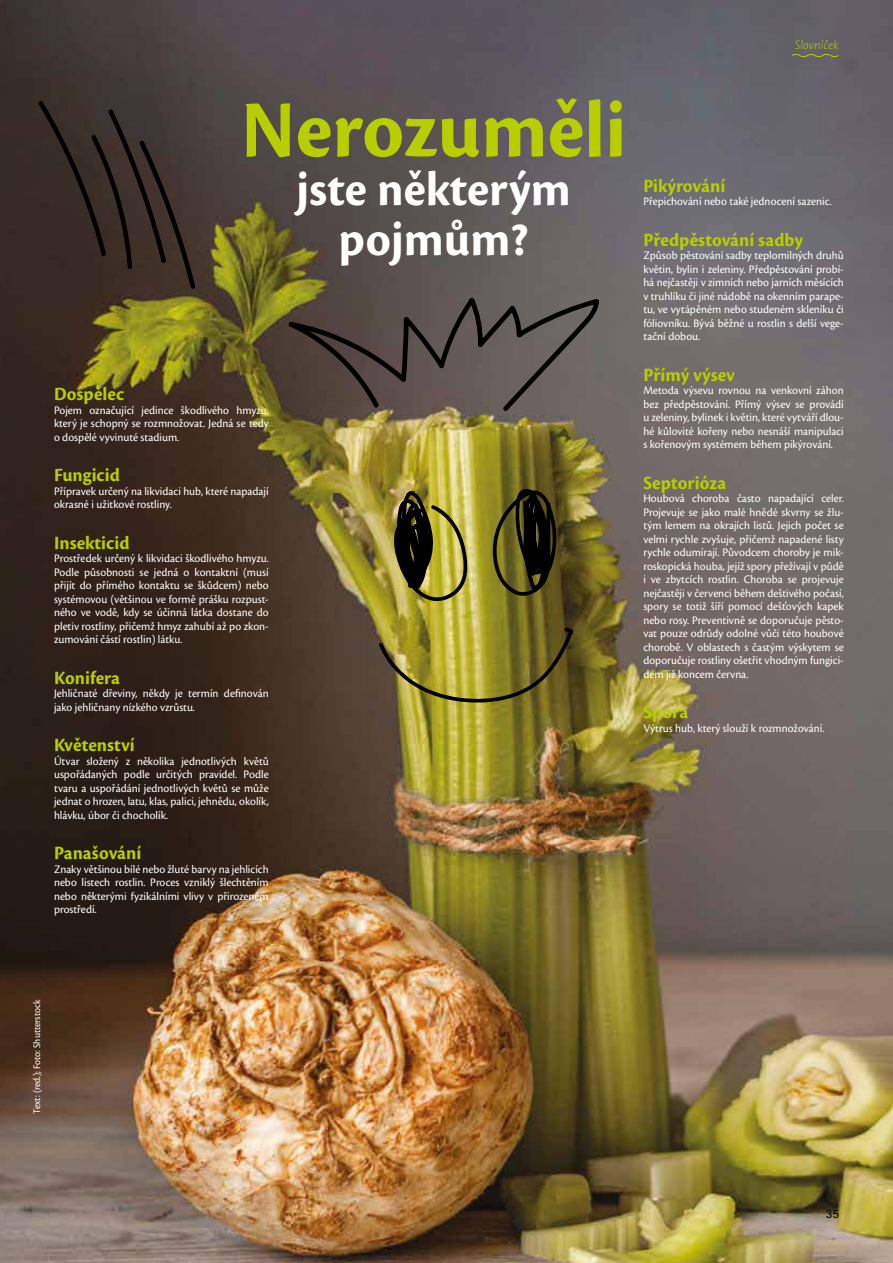
<style>
.page{position:relative;width:893px;height:1263px;background:#fff}
.page>*{position:absolute;margin:0;border:0;box-sizing:border-box;transform-origin:0 0}
.t1{font:700 84px "Cronos Pro";color:#b9ce00}
.t2{font:700 50.55px/49.2px "Cronos Pro";color:#fff;text-align:center}
.t3{font:700 19.5px "Cronos Pro";letter-spacing:.005em;color:#b9ce00}
.t4{font:italic 300 13.5px "Cronos Pro";letter-spacing:.015em;color:#b9ce00;scale:.94 1}
.t5{font:12px/13.5px "Cronos Pro";color:#fff;text-align:justify}
.t6{font:12px "Acumin Variable Concept";color:#000}
.t7{font:10.5px "Cronos Pro";letter-spacing:-.005em;color:#fff;scale:.94 1}
</style>
<div class="page">
<img style="left:0;top:1px;width:893px;height:1262px">
<svg style="left:791px;top:53px;width:48px;height:5px"></svg>
<svg style="left:287px;top:0;width:315px;height:800px;background:#6b6041"></svg>
<svg style="left:37px;top:98px;width:160px;height:193px;background:#372c27"></svg>
<h1 class="t1" style="left:241px;top:82px;width:387px">Nerozuměli</h1>
<h2 class="t2" style="left:296px;top:166px;width:276px">jste některým pojmům?</h2>
<h3 class="t3" style="left:54px;top:383px;width:72px">Dospělec</h3>
<p class="t5" style="left:54px;top:403px;width:216px">Pojem označující jedince škodlivého hmyzu, který je schopný se rozmnožovat. Jedná se tedy o dospělé vyvinuté stadium.</p>
<h3 class="t3" style="left:54px;top:464px;width:67px">Fungicid</h3>
<p class="t5" style="left:54px;top:484px;width:216px">Přípravek určený na likvidaci hub, které napadají okrasné i užitkové rostliny.</p>
<h3 class="t3" style="left:54px;top:531px;width:77px">Insekticid</h3>
<p class="t5" style="left:54px;top:552px;width:216px">Prostředek určený k likvidaci škodlivého hmyzu.<br>Podle působnosti se jedná o kontaktní (musí přijít do přímého kontaktu se škůdcem) nebo systémovou (většinou ve formě prášku rozpust&shy;ného ve vodě, kdy se účinná látka dostane do pletiv rostliny, přičemž hmyz zahubí až po zkon&shy;zumování částí rostlin) látku.</p>
<h3 class="t3" style="left:54px;top:666px;width:68px">Konifera</h3>
<p class="t5" style="left:54px;top:687px;width:216px">Jehličnaté dřeviny, někdy je termín definován jako jehličnany nízkého vzrůstu.</p>
<h3 class="t3" style="left:54px;top:734px;width:82px">Květenství</h3>
<p class="t5" style="left:54px;top:754px;width:216px">Útvar složený z několika jednotlivých květů uspořádaných podle určitých pravidel. Podle tvaru a uspořádání jednotlivých květů se může jednat o hrozen, latu, klas, palici, jehnědu, okolík, hlávku, úbor či chocholík.</p>
<h3 class="t3" style="left:54px;top:842px;width:89px">Panašování</h3>
<p class="t5" style="left:54px;top:862px;width:216px">Znaky většinou bílé nebo žluté barvy na jehlicích nebo listech rostlin. Proces vzniklý šlechtěním nebo některými fyzikálními vlivy v přirozeném prostředí.</p>
<p class="t4" style="left:795px;top:37px;width:48px">Slovníček</p>
<h3 class="t3" style="left:643px;top:174px;width:83px">Pikýrování</h3>
<p class="t5" style="left:643px;top:195px;width:190px">Přepichování nebo také jednocení sazenic.</p>
<h3 class="t3" style="left:643px;top:228px;width:161px">Předpěstování sadby</h3>
<p class="t5" style="left:643px;top:249px;width:202px">Způsob pěstování sadby teplomilných druhů květin, bylin i zeleniny. Předpěstování probí&shy;há nejčastěji v zimních nebo jarních měsících v truhlíku či jiné nádobě na okenním parape&shy;tu, ve vytápěném nebo studeném skleníku či fóliovníku. Bývá běžné u rostlin s delší vege&shy;tační dobou.</p>
<h3 class="t3" style="left:643px;top:363px;width:93px">Přímý výsev</h3>
<p class="t5" style="left:643px;top:384px;width:202px">Metoda výsevu rovnou na venkovní záhon bez předpěstování. Přímý výsev se provádí u zeleniny, bylinek i květin, které vytváří dlou&shy;hé kůlovité kořeny nebo nesnáší manipulaci s kořenovým systémem během pikýrování.</p>
<h3 class="t3" style="left:643px;top:471px;width:84px">Septorióza</h3>
<p class="t5" style="left:643px;top:492px;width:202px">Houbová choroba často napadající celer.<br>Projevuje se jako malé hnědé skvrny se žlu&shy;tým lemem na okrajích listů. Jejich počet se velmi rychle zvyšuje, přičemž napadené listy rychle odumírají. Původcem choroby je mik&shy;roskopická houba, jejíž spory přežívají v půdě i ve zbytcích rostlin. Choroba se projevuje nejčastěji v červenci během deštivého počasí, spory se totiž šíří pomocí dešťových kapek nebo rosy. Preventivně se doporučuje pěsto&shy;vat pouze odrůdy odolné vůči této houbové chorobě. V oblastech s častým výskytem se doporučuje rostliny ošetřit vhodným fungici&shy;dem již koncem června.</p>
<h3 class="t3" style="left:643px;top:701px;width:46px">Spora</h3>
<p class="t5" style="left:643px;top:721px;width:183px">Výtrus hub, který slouží k rozmnožování.</p>
<p class="t7" style="left:31px;top:1114px;width:123px;rotate:-90deg">Text: (red.); Foto: Shutterstock</p>
<p class="t6" style="left:826px;top:1205px;width:15px">35</p>
</div>
